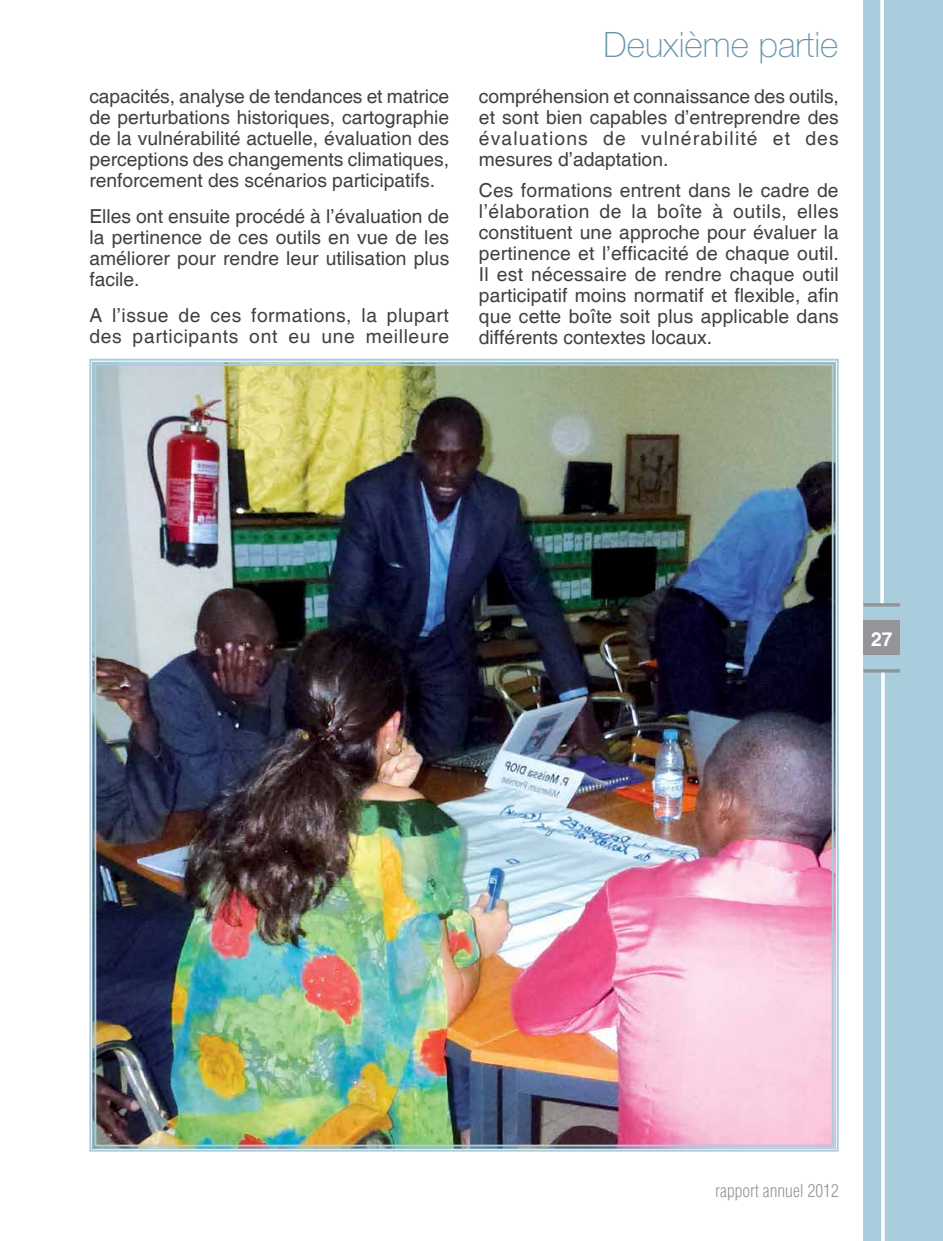
<style>
.page{position:relative;width:943px;height:1241px;background:#fff}
.page>*{position:absolute;margin:0;border:0;box-sizing:border-box;transform-origin:0 0}
.t1{font:100 35px "Helvetica Neue LT Std";color:#6894ad}
.t2{font:19.25px/21px "Helvetica";letter-spacing:.005em;color:#414042;text-align:justify}
.t3{font:19.25px/21px "Helvetica";letter-spacing:.035em;color:#414042}
.t4{font:700 19.25px "Helvetica";color:#fff}
.t5{font:300 condensed 17.5px "Helvetica LT Std";color:#939598}
</style>
<div class="page">
<div style="left:863px;top:0;width:80px;height:1240px;background:#a9cddc"></div>
<div style="left:863px;top:620px;width:37px;height:35px;background:#939598"></div>
<hr style="left:863px;top:603px;width:37px;height:3px;background:#939598">
<hr style="left:863px;top:669px;width:37px;height:3px;background:#939598">
<hr style="left:880px;top:0;width:3px;height:603px;background:#fff">
<hr style="left:881px;top:672px;width:3px;height:568px;background:#fff">
<img style="left:89px;top:358px;width:750px;height:794px">
<p class="t2" style="left:89px;top:87px;width:361px">capacités, analyse de tendances et matrice de perturbations historiques, cartographie de la vulnérabilité actuelle, évaluation des perceptions des changements climatiques, renforcement des scénarios participatifs.</p>
<p class="t2" style="left:89px;top:207px;width:361px">Elles ont ensuite procédé à l’évaluation de la pertinence de ces outils en vue de les améliorer pour rendre leur utilisation plus facile.</p>
<p class="t3" style="left:89px;top:306px;width:361px">A l’issue de ces formations, la plupart des participants ont eu une meilleure</p>
<h1 class="t1" style="left:603px;top:25px;width:236px">Deuxième partie</h1>
<p class="t2" style="left:479px;top:87px;width:361px">compréhension et connaissance des outils, et sont bien capables d’entreprendre des évaluations de vulnérabilité et des mesures d’adaptation.</p>
<p class="t2" style="left:479px;top:181px;width:361px">Ces formations entrent dans le cadre de l’élaboration de la boîte à outils, elles constituent une approche pour évaluer la pertinence et l’efficacité de chaque outil.<br>Il est nécessaire de rendre chaque outil participatif moins normatif et flexible, afin que cette boîte soit plus applicable dans différents contextes locaux.</p>
<p class="t4" style="left:871px;top:627px;width:23px">27</p>
<p class="t5" style="left:715px;top:1179px;width:125px">rapport annuel 2012</p>
</div>
